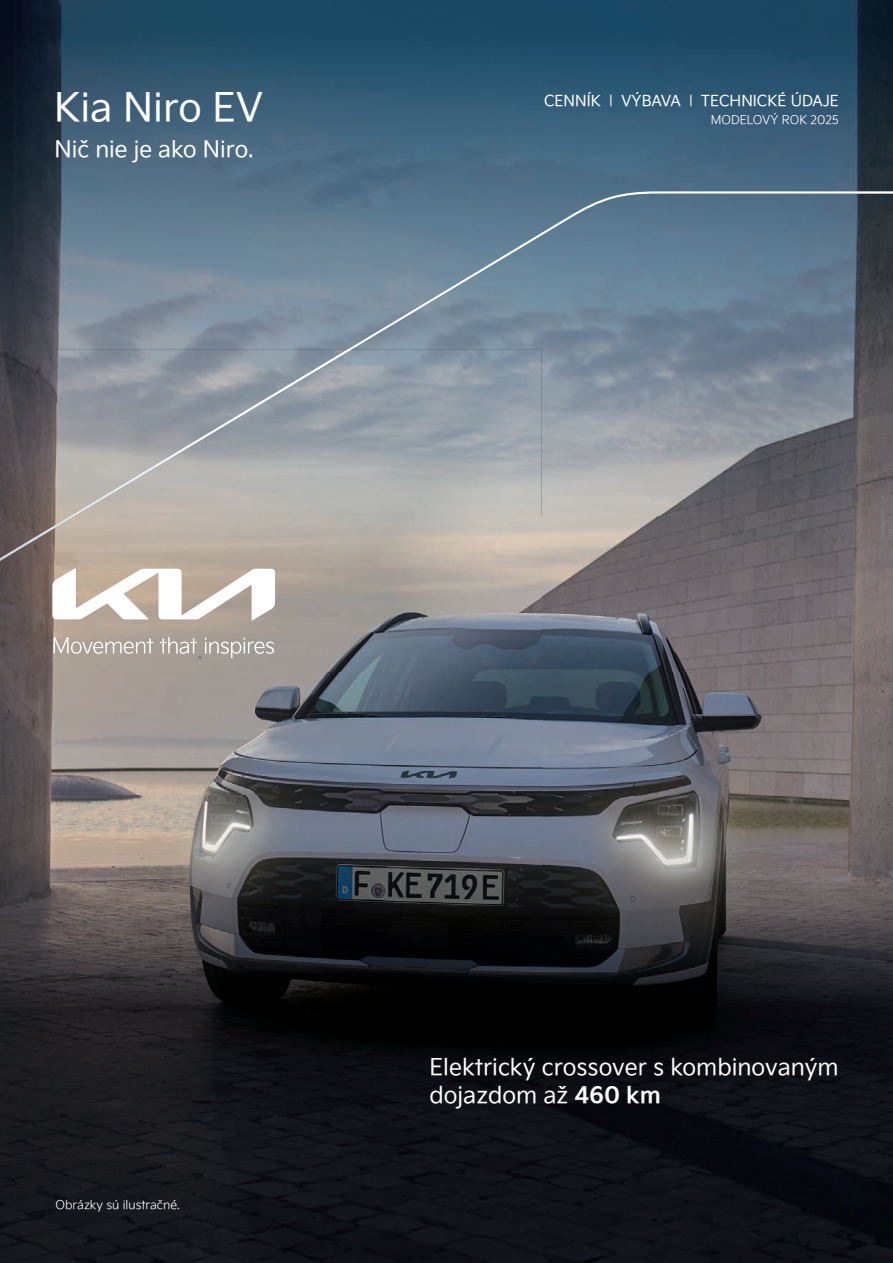
<style>
.page{position:relative;width:893px;height:1263px;background:#fff}
.page>*{position:absolute;margin:0;border:0;box-sizing:border-box;transform-origin:0 0}
.t1{font:39px "Kia Signature";color:#fff}
.t2{font:22.95px/27.5px "Kia Signature";color:#fff}
.t3{font:22.5px "Kia Signature";color:#fff}
.t4{font:15px "Kia Signature";color:#fff}
.t5{font:300 12px "Kia Signature";color:#fff}
.s1{font-weight:300}
.s2{font-weight:700}
</style>
<div class="page">
<img style="left:541px;top:568px;width:352px;height:228px">
<img style="left:526px;top:796px;width:367px;height:467px">
<img style="left:0;top:897px;width:526px;height:366px">
<img style="left:0;top:0;width:525px;height:191px">
<img style="left:525px;top:0;width:368px;height:191px">
<svg style="left:0;top:191px;width:893px;height:377px"></svg>
<img style="left:0;top:349px;width:541px;height:548px">
<img style="left:0;top:349px;width:352px;height:212px">
<svg style="left:52px;top:568px;width:223px;height:52px"></svg>
<svg style="left:53px;top:637px;width:100px;height:17px"></svg>
<svg style="left:160px;top:637px;width:37px;height:17px"></svg>
<svg style="left:205px;top:638px;width:69px;height:20px"></svg>
<h1 class="t1" style="left:54px;top:79px;width:211px">Kia Niro EV</h1>
<p class="t3" style="left:55px;top:133px;width:200px">Nič nie je ako Niro.</p>
<p class="t4" style="left:544px;top:90px;width:296px">CENNÍK <span class="s1">I</span> VÝBAVA <span class="s1">I</span> TECHNICKÉ ÚDAJE</p>
<p class="t5" style="left:711px;top:111px;width:130px">MODELOVÝ ROK 2025</p>
<p class="t5" style="left:56px;top:1196px;width:126px">Obrázky sú ilustračné.</p>
<p class="t2" style="left:429px;top:1052px;width:411px">Elektrický crossover s kombinovaným dojazdom až <span class="s2">460 km</span></p>
</div>
